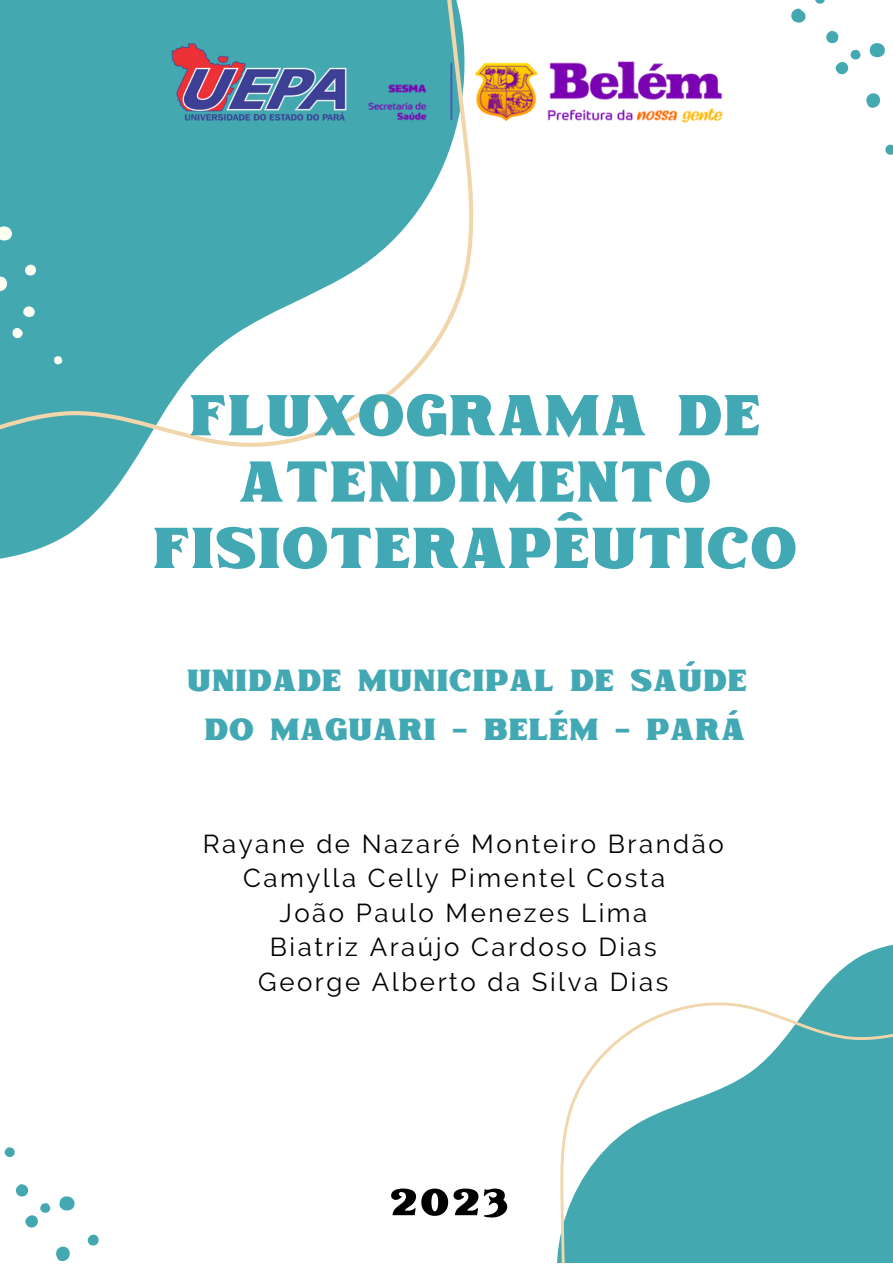
<style>
.page{position:relative;width:893px;height:1264px;background:#fff}
.page>*{position:absolute;margin:0;border:0;box-sizing:border-box;transform-origin:0 0}
.t1{font:700 79.95px/66.3px "Jorick";color:#42a8b4;text-align:center}
.t2{font:700 51.75px "Jorick";color:#000}
.t3{font:700 42.45px "Jorick";color:#42a8b4}
.t4{font:25.8px "Raleway";letter-spacing:.1em;color:#000}
</style>
<div class="page">
<svg style="left:0;top:0;width:624px;height:559px"></svg>
<svg style="left:557px;top:945px;width:335px;height:317px"></svg>
<svg style="left:56px;top:1246px;width:14px;height:16px"></svg>
<svg style="left:87px;top:1234px;width:12px;height:12px"></svg>
<svg style="left:16px;top:1184px;width:59px;height:44px"></svg>
<svg style="left:4px;top:1147px;width:11px;height:10px"></svg>
<svg style="left:866px;top:93px;width:15px;height:15px"></svg>
<svg style="left:885px;top:144px;width:7px;height:11px"></svg>
<svg style="left:791px;top:0;width:94px;height:75px"></svg>
<svg style="left:0;top:222px;width:15px;height:22px"></svg>
<svg style="left:0;top:273px;width:11px;height:21px"></svg>
<svg style="left:23px;top:262px;width:15px;height:16px"></svg>
<svg style="left:21px;top:304px;width:16px;height:16px"></svg>
<svg style="left:10px;top:326px;width:15px;height:14px"></svg>
<svg style="left:52px;top:354px;width:12px;height:12px"></svg>
<img style="left:170px;top:38px;width:183px;height:84px">
<img style="left:369px;top:62px;width:353px;height:60px">
<p class="t1" style="left:152px;top:382px;width:646px">FLUXOGRAMA DE<br>ATENDIMENTO<br>FISIOTERAPÊUTICO</p>
<p class="t3" style="left:186px;top:661px;width:562px">UNIDADE MUNICIPAL DE SAÚDE</p>
<p class="t3" style="left:204px;top:710px;width:543px">DO MAGUARI - BELÉM - PARÁ</p>
<p class="t4" style="left:203px;top:828px;width:522px">Rayane de Nazaré Monteiro Brandão</p>
<p class="t4" style="left:243px;top:863px;width:423px">Camylla Celly Pimentel Costa</p>
<p class="t4" style="left:279px;top:897px;width:369px">João Paulo Menezes Lima</p>
<p class="t4" style="left:270px;top:932px;width:388px">Biatriz Araújo Cardoso Dias</p>
<p class="t4" style="left:258px;top:966px;width:411px">George Alberto da Silva Dias</p>
<p class="t2" style="left:390px;top:1178px;width:120px">2023</p>
</div>
